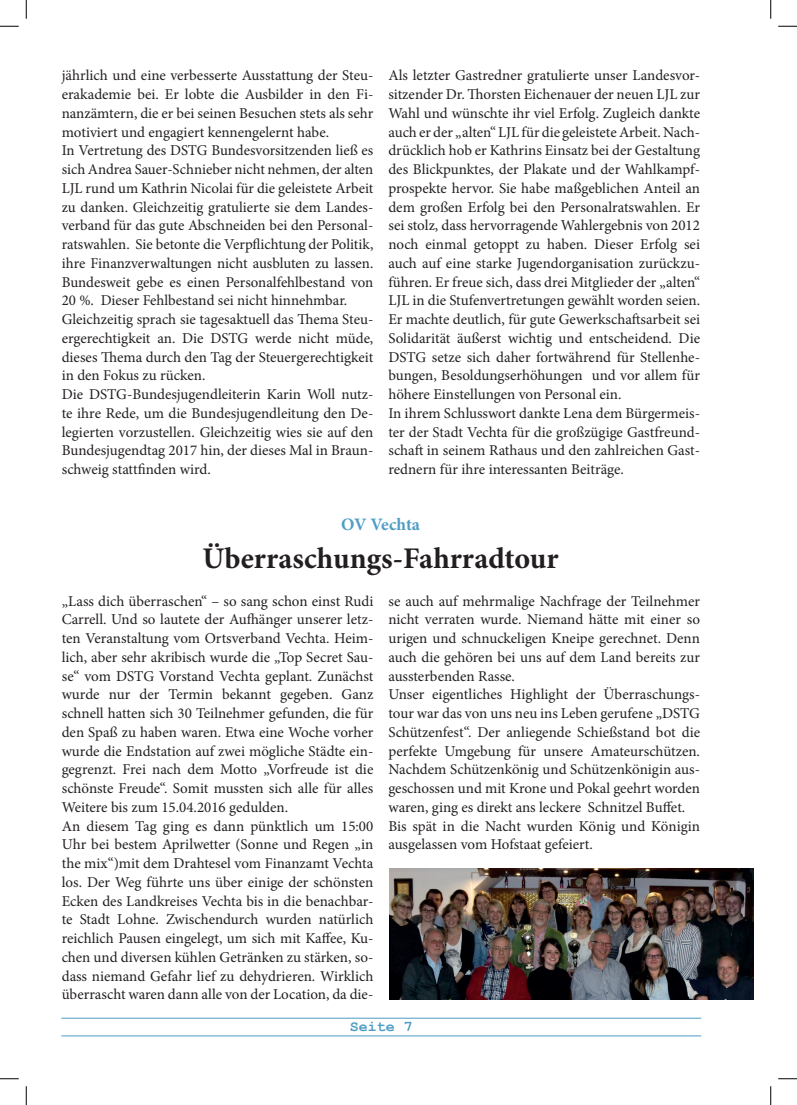
<style>
.page{position:relative;width:797px;height:1105px;background:#fff}
.page>*{position:absolute;margin:0;border:0;box-sizing:border-box;transform-origin:0 0}
.t1{font:700 30px "Minion Pro";color:#231f20}
.t2{font:700 17.5px "Minion Pro";letter-spacing:-.005em;color:#4e9dc5}
.t3{font:15px/18.8px "Minion Pro";color:#231f20;text-align:justify}
.t4{font:700 15px "Courier New";color:#4e9dc5}
</style>
<div class="page">
<hr style="left:61px;top:1018px;width:640px;height:1px;background:#4e9dc5">
<hr style="left:61px;top:1035px;width:640px;height:1px;background:#4e9dc5">
<img style="left:389px;top:868px;width:364px;height:131px">
<svg style="left:0;top:25px;width:19px;height:2px"></svg>
<svg style="left:778px;top:25px;width:19px;height:2px"></svg>
<svg style="left:0;top:1078px;width:19px;height:1px"></svg>
<svg style="left:778px;top:1078px;width:19px;height:1px"></svg>
<svg style="left:25px;top:0;width:2px;height:19px"></svg>
<svg style="left:25px;top:1086px;width:2px;height:19px"></svg>
<svg style="left:770px;top:0;width:1px;height:19px"></svg>
<svg style="left:770px;top:1086px;width:1px;height:19px"></svg>
<p class="t3" style="left:62px;top:66px;width:313px">jährlich und eine verbesserte Ausstattung der Steu&shy;erakademie bei. Er lobte die Ausbilder in den Fi&shy;nanzämtern, die er bei seinen Besuchen stets als sehr motiviert und engagiert kennengelernt habe.</p>
<p class="t3" style="left:62px;top:141px;width:313px">In Vertretung des DSTG Bundesvorsitzenden ließ es sich Andrea Sauer-Schnieber nicht nehmen, der alten LJL rund um Kathrin Nicolai für die geleistete Arbeit zu danken. Gleichzeitig gratulierte sie dem Landes&shy;verband für das gute Abschneiden bei den Personal&shy;ratswahlen. Sie betonte die Verpflichtung der Politik, ihre Finanzverwaltungen nicht ausbluten zu lassen.<br>Bundesweit gebe es einen Personalfehlbestand von 20 %. Dieser Fehlbestand sei nicht hinnehmbar.</p>
<p class="t3" style="left:62px;top:310px;width:313px">Gleichzeitig sprach sie tagesaktuell das Thema Steu&shy;ergerechtigkeit an. Die DSTG werde nicht müde, dieses Thema durch den Tag der Steuergerechtigkeit in den Fokus zu rücken.</p>
<p class="t3" style="left:62px;top:385px;width:313px">Die DSTG-Bundesjugendleiterin Karin Woll nutz&shy;te ihre Rede, um die Bundesjugendleitung den De&shy;legierten vorzustellen. Gleichzeitig wies sie auf den Bundesjugendtag 2017 hin, der dieses Mal in Braun&shy;schweig stattfinden wird.</p>
<p class="t3" style="left:388px;top:66px;width:313px">Als letzter Gastredner gratulierte unser Landesvor&shy;sitzender Dr. Thorsten Eichenauer der neuen LJL zur Wahl und wünschte ihr viel Erfolg. Zugleich dankte auch er der „alten“ LJL für die geleistete Arbeit. Nach&shy;drücklich hob er Kathrins Einsatz bei der Gestaltung des Blickpunktes, der Plakate und der Wahlkampf&shy;prospekte hervor. Sie habe maßgeblichen Anteil an dem großen Erfolg bei den Personalratswahlen. Er sei stolz, dass hervorragende Wahlergebnis von 2012 noch einmal getoppt zu haben. Dieser Erfolg sei auch auf eine starke Jugendorganisation zurückzu&shy;führen. Er freue sich, dass drei Mitglieder der „alten“ LJL in die Stufenvertretungen gewählt worden seien.</p>
<p class="t3" style="left:388px;top:310px;width:313px">Er machte deutlich, für gute Gewerkschaftsarbeit sei Solidarität äußerst wichtig und entscheidend. Die DSTG setze sich daher fortwährend für Stellenhe&shy;bungen, Besoldungserhöhungen und vor allem für höhere Einstellungen von Personal ein.</p>
<p class="t3" style="left:388px;top:404px;width:313px">In ihrem Schlusswort dankte Lena dem Bürgermeis&shy;ter der Stadt Vechta für die großzügige Gastfreund&shy;schaft in seinem Rathaus und den zahlreichen Gast&shy;rednern für ihre interessanten Beiträge.</p>
<p class="t2" style="left:341px;top:513px;width:81px">OV Vechta</p>
<p class="t1" style="left:202px;top:537px;width:358px">Überraschungs-Fahrradtour</p>
<p class="t3" style="left:62px;top:591px;width:313px">„Lass dich überraschen“ – so sang schon einst Rudi Carrell. Und so lautete der Aufhänger unserer letz&shy;ten Veranstaltung vom Ortsverband Vechta. Heim&shy;lich, aber sehr akribisch wurde die „Top Secret Sau&shy;se“ vom DSTG Vorstand Vechta geplant. Zunächst wurde nur der Termin bekannt gegeben. Ganz schnell hatten sich 30 Teilnehmer gefunden, die für den Spaß zu haben waren. Etwa eine Woche vorher wurde die Endstation auf zwei mögliche Städte ein&shy;gegrenzt. Frei nach dem Motto „Vorfreude ist die schönste Freude“. Somit mussten sich alle für alles Weitere bis zum 15.04.2016 gedulden.</p>
<p class="t3" style="left:62px;top:816px;width:313px">An diesem Tag ging es dann pünktlich um 15:00<br>Uhr bei bestem Aprilwetter (Sonne und Regen „in the mix“)mit dem Drahtesel vom Finanzamt Vechta los. Der Weg führte uns über einige der schönsten Ecken des Landkreises Vechta bis in die benachbar&shy;te Stadt Lohne. Zwischendurch wurden natürlich reichlich Pausen eingelegt, um sich mit Kaffee, Ku&shy;chen und diversen kühlen Getränken zu stärken, so&shy;dass niemand Gefahr lief zu dehydrieren. Wirklich überrascht waren dann alle von der Location, da die-</p>
<p class="t3" style="left:388px;top:591px;width:313px">se auch auf mehrmalige Nachfrage der Teilnehmer nicht verraten wurde. Niemand hätte mit einer so urigen und schnuckeligen Kneipe gerechnet. Denn auch die gehören bei uns auf dem Land bereits zur aussterbenden Rasse.</p>
<p class="t3" style="left:388px;top:685px;width:313px">Unser eigentliches Highlight der Überraschungs&shy;tour war das von uns neu ins Leben gerufene „DSTG Schützenfest“. Der anliegende Schießstand bot die perfekte Umgebung für unsere Amateurschützen.<br>Nachdem Schützenkönig und Schützenkönigin aus&shy;geschossen und mit Krone und Pokal geehrt worden waren, ging es direkt ans leckere Schnitzel Buffet.</p>
<p class="t3" style="left:388px;top:816px;width:313px">Bis spät in die Nacht wurden König und Königin ausgelassen vom Hofstaat gefeiert.</p>
<p class="t4" style="left:350px;top:1017px;width:65px">Seite 7</p>
</div>
